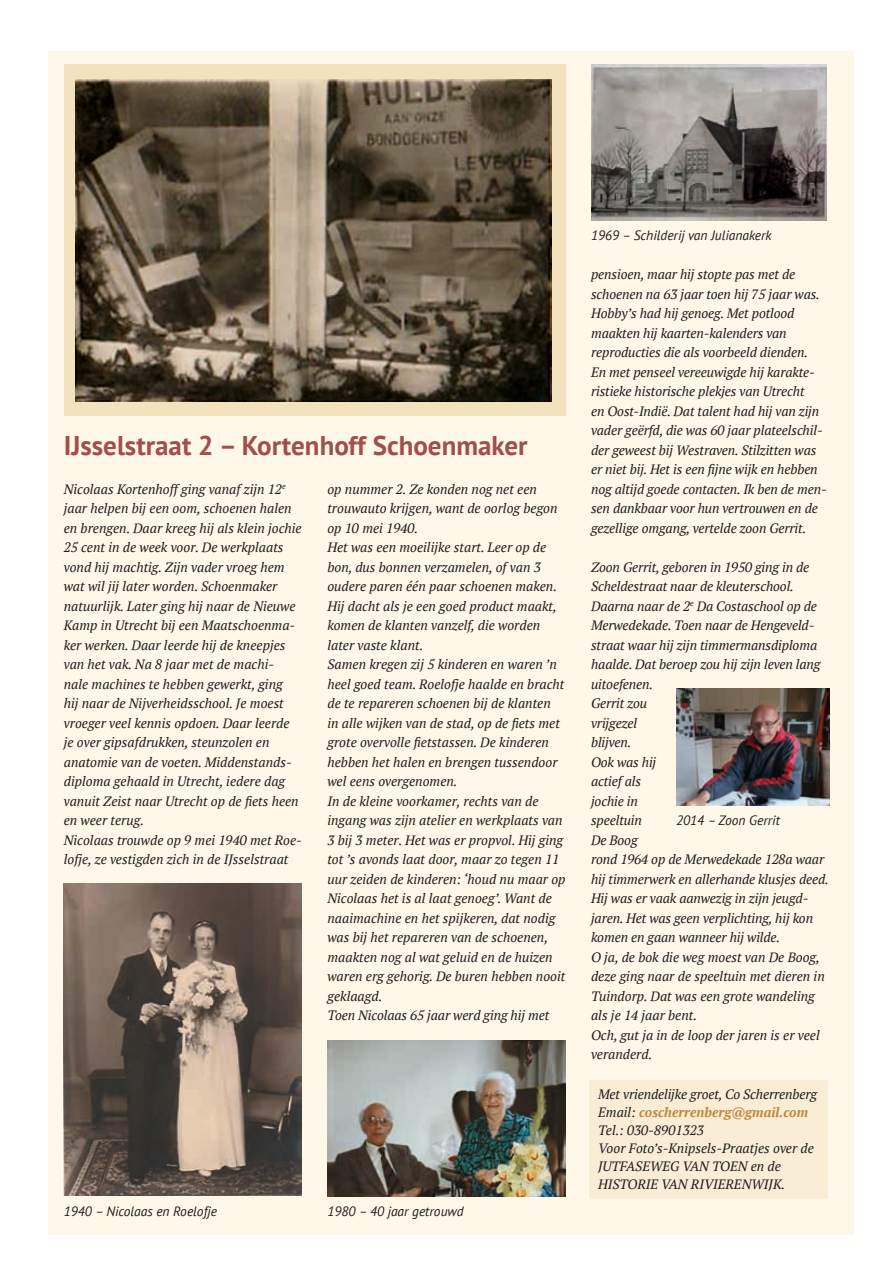
<style>
.page{position:relative;width:893px;height:1263px;background:#fff}
.page>*{position:absolute;margin:0;border:0;box-sizing:border-box;transform-origin:0 0}
.t1{font:700 27px "PT Sans";color:#a24e4b}
.t2{font:italic 13.5px/19.5px "PT Serif";color:#1d1d1b}
.t3{font:italic 13.5px "PT Sans";color:#1d1d1b}
.s1{font-weight:700;color:#bf873d}
</style>
<div class="page">
<div style="left:49px;top:51px;width:805px;height:1184px;background:#fff7e8"></div>
<div style="left:590px;top:1080px;width:238px;height:119px;background:#faedd6"></div>
<img style="left:64px;top:884px;width:238px;height:312px">
<img style="left:591px;top:65px;width:235px;height:156px">
<img style="left:327px;top:1040px;width:239px;height:156px">
<div style="left:64px;top:65px;width:502px;height:351px;background:#f3e2be"></div>
<img style="left:75px;top:79px;width:477px;height:322px">
<img style="left:676px;top:689px;width:153px;height:117px">
<h1 class="t1" style="left:64px;top:428px;width:465px">IJsselstraat 2 – Kortenhoff Schoenmaker</h1>
<p class="t2" style="left:64px;top:479px;width:240px">Nicolaas Kortenhoff ging vanaf zijn 12<sup>e </sup>jaar helpen bij een oom, schoenen halen en brengen. Daar kreeg hij als klein jochie 25 cent in de week voor. De werkplaats vond hij machtig. Zijn vader vroeg hem wat wil jij later worden. Schoenmaker natuurlijk. Later ging hij naar de Nieuwe Kamp in Utrecht bij een Maatschoenma&shy;ker werken. Daar leerde hij de kneepjes van het vak. Na 8 jaar met de machi&shy;nale machines te hebben gewerkt, ging<br>hij naar de Nijverheidsschool. Je moest vroeger veel kennis opdoen. Daar leerde je over gipsafdrukken, steunzolen en anatomie van de voeten. Middenstands&shy;diploma gehaald in Utrecht, iedere dag vanuit Zeist naar Utrecht op de fiets heen en weer terug.<br>Nicolaas trouwde op 9 mei 1940 met Roe&shy;lofje, ze vestigden zich in de IJsselstraat</p>
<p class="t2" style="left:327px;top:479px;width:240px">op nummer 2. Ze konden nog net een trouwauto krijgen, want de oorlog begon op 10 mei 1940.<br>Het was een moeilijke start. Leer op de bon, dus bonnen verzamelen, of van 3 oudere paren één paar schoenen maken.<br>Hij dacht als je een goed product maakt, komen de klanten vanzelf, die worden later vaste klant.<br>Samen kregen zij 5 kinderen en waren ’n heel goed team. Roelofje haalde en bracht de te repareren schoenen bij de klanten<br>in alle wijken van de stad, op de fiets met grote overvolle fietstassen. De kinderen hebben het halen en brengen tussendoor wel eens overgenomen.<br>In de kleine voorkamer, rechts van de ingang was zijn atelier en werkplaats van 3 bij 3 meter. Het was er propvol. Hij ging tot ’s avonds laat door, maar zo tegen 11 uur zeiden de kinderen: ‘houd nu maar op Nicolaas het is al laat genoeg’. Want de naaimachine en het spijkeren, dat nodig was bij het repareren van de schoenen, maakten nog al wat geluid en de huizen waren erg gehorig. De buren hebben nooit geklaagd.<br>Toen Nicolaas 65 jaar werd ging hij met</p>
<p class="t3" style="left:64px;top:1202px;width:155px">1940 – Nicolaas en Roelofje</p>
<p class="t3" style="left:327px;top:1202px;width:138px">1980 – 40 jaar getrouwd</p>
<p class="t3" style="left:591px;top:227px;width:182px">1969 – Schilderij van Julianakerk</p>
<p class="t2" style="left:591px;top:264px;width:237px">pensioen, maar hij stopte pas met de schoenen na 63 jaar toen hij 75 jaar was.<br>Hobby’s had hij genoeg. Met potlood maakten hij kaarten-kalenders van reproducties die als voorbeeld dienden.<br>En met penseel vereeuwigde hij karakte&shy;ristieke historische plekjes van Utrecht<br>en Oost-Indië. Dat talent had hij van zijn vader geërfd, die was 60 jaar plateelschil&shy;der geweest bij Westraven. Stilzitten was er niet bij. Het is een fijne wijk en hebben nog altijd goede contacten. Ik ben de men&shy;sen dankbaar voor hun vertrouwen en de gezellige omgang, vertelde zoon Gerrit.</p>
<p class="t2" style="left:591px;top:557px;width:239px">Zoon Gerrit, geboren in 1950 ging in de<br>Scheldestraat naar de kleuterschool.<br>Daarna naar de 2<sup>e</sup> Da Costaschool op de<br>Merwedekade. Toen naar de Hengeveld&shy;straat waar hij zijn timmermansdiploma haalde. Dat beroep zou hij zijn leven lang uitoefenen.<br>Gerrit zou<br>vrijgezel<br>blijven.<br>Ook was hij<br>actief als<br>jochie in<br>speeltuin<br>De Boog<br>rond 1964 op de Merwedekade 128a waar hij timmerwerk en allerhande klusjes deed.<br>Hij was er vaak aanwezig in zijn jeugd&shy;jaren. Het was geen verplichting, hij kon komen en gaan wanneer hij wilde.<br>O ja, de bok die weg moest van De Boog, deze ging naar de speeltuin met dieren in<br>Tuindorp. Dat was een grote wandeling als je 14 jaar bent.<br>Och, gut ja in de loop der jaren is er veel veranderd.</p>
<p class="t3" style="left:676px;top:812px;width:105px">2014 – Zoon Gerrit</p>
<p class="t2" style="left:598px;top:1085px;width:220px;line-height:18px">Met vriendelijke groet, Co Scherrenberg<br>Email: <span class="s1">coscherrenberg@gmail.com<br></span>Tel.: 030-8901323<br>Voor Foto’s-Knipsels-Praatjes over de<br>JUTFASEWEG VAN TOEN en de<br>HISTORIE VAN RIVIERENWIJK.</p>
</div>
